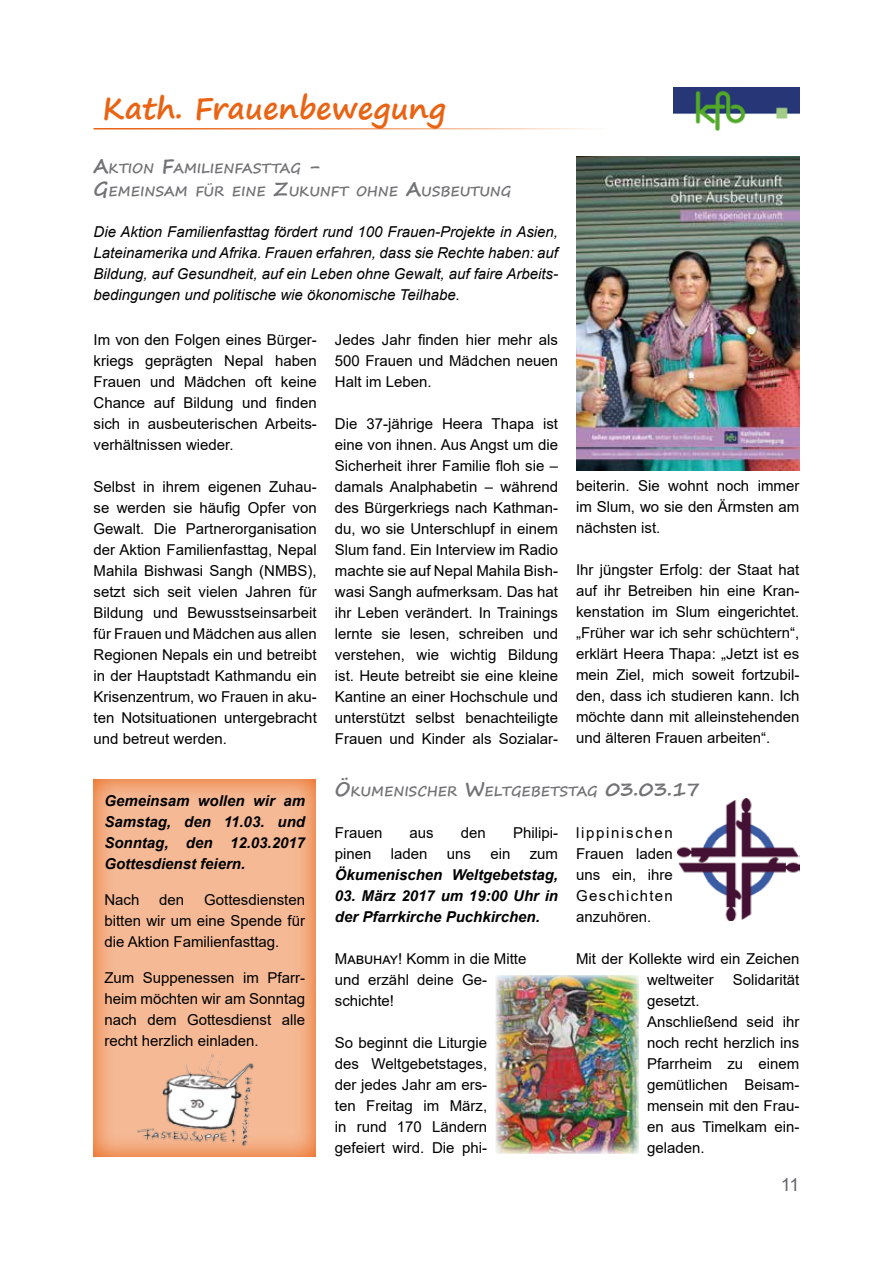
<style>
.page{position:relative;width:893px;height:1263px;background:#fff}
.page>*{position:absolute;margin:0;border:0;box-sizing:border-box;transform-origin:0 0}
.t1{font:700 30px "Segoe Print";color:#e96313}
.t2{font:18px "Arial";color:#646567}
.t3{font:15px/21px "Arial";color:#000;text-align:justify}
.t4{font:italic 15px/21px "Arial";color:#000;text-align:justify}
.t5{font:italic 700 15px/21px "Arial";color:#000}
.t6{font:700 13.65px/23.4px "Segoe Print";color:#727375}
.s1{font-size:19.5px}
</style>
<div class="page">
<img style="left:677px;top:798px;width:122px;height:123px">
<hr style="left:94px;top:128px;width:511px;height:1px;background:#e96313">
<img style="left:674px;top:87px;width:125px;height:45px">
<img style="left:576px;top:156px;width:223px;height:315px">
<div style="left:86px;top:766px;width:231px;height:391px;background:#fff;opacity:.56"></div>
<img style="left:496px;top:975px;width:142px;height:179px">
<img style="left:134px;top:1050px;width:123px;height:97px">
<h1 class="t1" style="left:103px;top:81px;width:345px">Kath. Frauenbewegung</h1>
<p class="t6" style="left:94px;top:156px;width:419px"><span class="s1">A</span>KTION <span class="s1">F</span>AMILIENFASTTAG <span class="s1">-<br>G</span>EMEINSAM FÜR EINE <span class="s1">Z</span>UKUNFT OHNE <span class="s1">A</span>USBEUTUNG</p>
<p class="t4" style="left:94px;top:222px;width:466px">Die Aktion Familienfasttag fördert rund 100 Frauen-Projekte in Asien, Lateinamerika und Afrika. Frauen erfahren, dass sie Rechte haben: auf Bildung, auf Gesundheit, auf ein Leben ohne Gewalt, auf faire Arbeits&shy;bedingungen und politische wie ökonomische Teilhabe.</p>
<p class="t3" style="left:94px;top:329px;width:225px">Im von den Folgen eines Bürger&shy;kriegs geprägten Nepal haben Frauen und Mädchen oft keine Chance auf Bildung und finden sich in ausbeuterischen Arbeits&shy;verhältnissen wieder.</p>
<p class="t3" style="left:94px;top:476px;width:225px">Selbst in ihrem eigenen Zuhau&shy;se werden sie häufig Opfer von Gewalt. Die Partnerorganisation der Aktion Familienfasttag, Nepal Mahila Bishwasi Sangh (NMBS), setzt sich seit vielen Jahren für Bildung und Bewusstseinsarbeit für Frauen und Mädchen aus allen Regionen Nepals ein und betreibt in der Hauptstadt Kathmandu ein Krisenzentrum, wo Frauen in aku&shy;ten Notsituationen untergebracht und betreut werden.</p>
<p class="t3" style="left:335px;top:329px;width:225px">Jedes Jahr finden hier mehr als 500 Frauen und Mädchen neuen Halt im Leben.</p>
<p class="t3" style="left:335px;top:413px;width:225px">Die 37-jährige Heera Thapa ist eine von ihnen. Aus Angst um die Sicherheit ihrer Familie floh sie – damals Analphabetin – während des Bürgerkriegs nach Kathman&shy;du, wo sie Unterschlupf in einem Slum fand. Ein Interview im Radio machte sie auf Nepal Mahila Bish&shy;wasi Sangh aufmerksam. Das hat ihr Leben verändert. In Trainings lernte sie lesen, schreiben und verstehen, wie wichtig Bildung ist. Heute betreibt sie eine kleine Kantine an einer Hochschule und unterstützt selbst benachteiligte Frauen und Kinder als Sozialar-</p>
<p class="t3" style="left:576px;top:476px;width:225px">beiterin. Sie wohnt noch immer im Slum, wo sie den Ärmsten am nächsten ist.</p>
<p class="t3" style="left:576px;top:560px;width:225px">Ihr jüngster Erfolg: der Staat hat auf ihr Betreiben hin eine Kran&shy;kenstation im Slum eingerichtet. „Früher war ich sehr schüchtern“, erklärt Heera Thapa: „Jetzt ist es mein Ziel, mich soweit fortzubil&shy;den, dass ich studieren kann. Ich möchte dann mit alleinstehenden und älteren Frauen arbeiten“.</p>
<p class="t5" style="left:104px;top:790px;width:202px;text-align:justify">Gemeinsam wollen wir am Samstag, den 11.03. und Sonntag, den 12.03.2017<br>Gottesdienst feiern.</p>
<p class="t3" style="left:104px;top:889px;width:37px">Nach</p>
<p class="t3" style="left:159px;top:889px;width:27px">den</p>
<p class="t3" style="left:104px;top:889px;width:202px;text-indent:100px">Gottesdiensten bitten wir um eine Spende für die Aktion Familienfasttag.</p>
<p class="t3" style="left:104px;top:967px;width:202px">Zum Suppenessen im Pfarr&shy;heim möchten wir am Sonntag nach dem Gottesdienst alle recht herzlich einladen.</p>
<p class="t6" style="left:335px;top:779px;width:367px"><span class="s1">Ö</span>KUMENISCHER <span class="s1">W</span>ELTGEBETSTAG <span class="s1">03.03.17</span></p>
<p class="t3" style="left:335px;top:822px;width:49px">Frauen</p>
<p class="t3" style="left:410px;top:822px;width:26px">aus</p>
<p class="t3" style="left:461px;top:822px;width:27px">den</p>
<p class="t3" style="left:513px;top:822px;width:47px">Philipi-</p>
<p class="t3" style="left:335px;top:843px;width:38px">pinen</p>
<p class="t3" style="left:391px;top:843px;width:38px">laden</p>
<p class="t3" style="left:447px;top:843px;width:26px">uns</p>
<p class="t3" style="left:490px;top:843px;width:22px">ein</p>
<p class="t3" style="left:530px;top:843px;width:30px">zum</p>
<p class="t5" style="left:335px;top:865px;width:225px">Ökumenischen Weltgebetstag,</p>
<p class="t5" style="left:335px;top:886px;width:225px">03. März 2017 um 19:00 Uhr in der Pfarrkirche Puchkirchen.</p>
<p class="t3" style="left:335px;top:948px;width:193px;text-align:left">Mabuhay! Komm in die Mitte und erzähl deine Ge&shy;schichte!</p>
<p class="t3" style="left:335px;top:1032px;width:154px">So beginnt die Liturgie des Weltgebetstages, der jedes Jahr am ers&shy;ten Freitag im März, in rund 170 Ländern gefeiert wird. Die phi-</p>
<p class="t3" style="left:576px;top:822px;width:98px">lippinischen Frauen laden uns ein, ihre Geschichten anzuhören.</p>
<p class="t3" style="left:647px;top:948px;width:154px;text-indent:-71px">Mit der Kollekte wird ein Zeichen weltweiter</p>
<p class="t3" style="left:733px;top:969px;width:68px">Solidarität</p>
<p class="t3" style="left:647px;top:990px;width:154px;text-align:left">gesetzt.<br>Anschließend seid ihr noch recht herzlich ins<br>Pfarrheim zu einem gemütlichen Beisam&shy;mensein mit den Frau&shy;en aus Timelkam ein&shy;geladen.</p>
<p class="t2" style="left:781px;top:1172px;width:20px">11</p>
</div>
